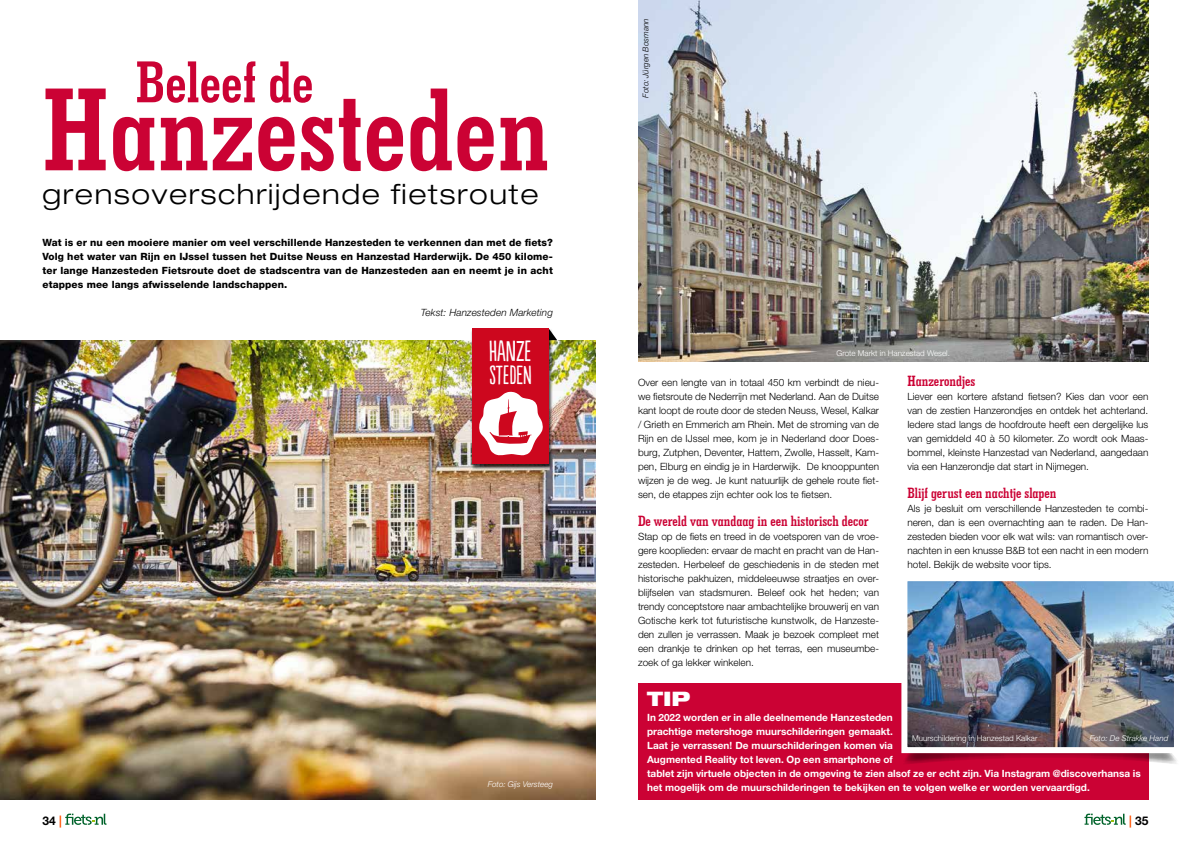
<style>
.page{position:relative;width:1191px;height:842px;background:#fff}
.page>*{position:absolute;margin:0;border:0;box-sizing:border-box;transform-origin:0 0}
.t1{font:700 condensed 120px "Geometric Slab 703 BT";color:#cb0234}
.t2{font:700 condensed 60px "Geometric Slab 703 BT";color:#cb0234}
.t3{font:300 expanded 28px "Helvetica Neue LT Std";letter-spacing:.06em;color:#000}
.t4{font:27.4px "Populaire";color:#fff}
.t5{font:24.9px "Populaire";color:#fff}
.t6{font:900 expanded 20px "Helvetica Neue LT Std";color:#fff}
.t7{font:700 condensed 15px "Geometric Slab 703 BT";color:#cb0234}
.t8{font:700 12px "Helvetica Neue LT Std";color:#000}
.t9{font:300 10px/14px "Helvetica Neue LT Std";color:#000;text-align:justify}
.t10{font:700 10px/14px "Helvetica Neue LT Std";color:#fff}
.t11{font:800 10px/14px "Helvetica Neue LT Std";letter-spacing:.01em;color:#000;text-align:justify}
.t12{font:italic 300 10px "Helvetica Neue LT Std";letter-spacing:.01em;color:#000}
.t13{font:300 8px "Helvetica Neue LT Std";color:#fff}
.t14{font:italic 300 8px "Helvetica Neue LT Std";color:#fff}
.t15{font:italic 300 8px "Helvetica Neue LT Std";color:#000}
.s1{color:#ff5100}
</style>
<div class="page">
<svg style="left:65px;top:814px;width:41px;height:11px"></svg>
<svg style="left:1084px;top:814px;width:41px;height:11px"></svg>
<img style="left:0;top:340px;width:595px;height:459px">
<div style="left:638px;top:683px;width:510px;height:116px;background:#cb0234"></div>
<svg style="left:905px;top:756px;width:271px;height:9px"></svg>
<img style="left:901px;top:581px;width:273px;height:175px">
<div style="left:541px;top:324px;width:20px;height:21px;background:#fff;opacity:.75"></div>
<svg style="left:553px;top:329px;width:4px;height:11px"></svg>
<div style="left:470px;top:328px;width:83px;height:141px;background:#000;opacity:.75"></div>
<div style="left:472px;top:329px;width:77px;height:135px;background:#cd071e"></div>
<svg style="left:479px;top:392px;width:64px;height:64px"></svg>
<img style="left:638px;top:0;width:510px;height:362px">
<h2 class="t2" style="left:136px;top:44px;width:179px">Beleef de</h2>
<h1 class="t1" style="left:43px;top:54px;width:509px">Hanzesteden</h1>
<h3 class="t3" style="left:43px;top:178px;width:497px">grensoverschrijdende fietsroute</h3>
<p class="t11" style="left:43px;top:235px;width:512px">Wat is er nu een mooiere manier om veel verschillende Hanzesteden te verkennen dan met de fiets?<br>Volg het water van Rijn en IJssel tussen het Duitse Neuss en Hanzestad Harderwijk. De 450 kilome&shy;ter lange Hanzesteden Fietsroute doet de stadscentra van de Hanzesteden aan en neemt je in acht etappes mee langs afwisselende landschappen.</p>
<p class="t12" style="left:421px;top:306px;width:134px">Tekst: Hanzesteden Marketing</p>
<h3 class="t4" style="left:489px;top:336px;width:44px">HANZE</h3>
<h3 class="t5" style="left:489px;top:361px;width:44px">STEDEN</h3>
<p class="t14" style="left:488px;top:780px;width:67px">Foto: Gijs Versteeg</p>
<p class="t15" style="left:640px;top:98px;width:81px;rotate:-90deg">Foto: Jürgen Bosmann</p>
<p class="t13" style="left:836px;top:348px;width:115px">Grote Markt in Hanzestad Wesel.</p>
<p class="t9" style="left:638px;top:375px;width:242px">Over een lengte van in totaal 450 km verbindt de nieu&shy;we fietsroute de Nederrijn met Nederland. Aan de Duitse kant loopt de route door de steden Neuss, Wesel, Kalkar / Grieth en Emmerich am Rhein. Met de stroming van de Rijn en de IJssel mee, kom je in Nederland door Does&shy;burg, Zutphen, Deventer, Hattem, Zwolle, Hasselt, Kam&shy;pen, Elburg en eindig je in Harderwijk. De knooppunten wijzen je de weg. Je kunt natuurlijk de gehele route fiet&shy;sen, de etappes zijn echter ook los te fietsen.</p>
<h3 class="t7" style="left:638px;top:512px;width:232px">De wereld van vandaag in een historisch decor</h3>
<p class="t9" style="left:638px;top:529px;width:242px">Stap op de fiets en treed in de voetsporen van de vroe&shy;gere kooplieden: ervaar de macht en pracht van de Han&shy;zesteden. Herbeleef de geschiedenis in de steden met historische pakhuizen, middeleeuwse straatjes en over&shy;blijfselen van stadsmuren. Beleef ook het heden; van trendy conceptstore naar ambachtelijke brouwerij en van Gotische kerk tot futuristische kunstwolk, de Hanzeste&shy;den zullen je verrassen. Maak je bezoek compleet met een drankje te drinken op het terras, een museumbe&shy;zoek of ga lekker winkelen.</p>
<h3 class="t7" style="left:907px;top:372px;width:70px">Hanzerondjes</h3>
<p class="t9" style="left:907px;top:389px;width:242px">Liever een kortere afstand fietsen? Kies dan voor een van de zestien Hanzerondjes en ontdek het achterland.<br>Iedere stad langs de hoofdroute heeft een dergelijke lus van gemiddeld 40 à 50 kilometer. Zo wordt ook Maas&shy;bommel, kleinste Hanzestad van Nederland, aangedaan via een Hanzerondje dat start in Nijmegen.</p>
<h3 class="t7" style="left:907px;top:484px;width:150px">Blijf gerust een nachtje slapen</h3>
<p class="t9" style="left:907px;top:501px;width:242px">Als je besluit om verschillende Hanzesteden te combi&shy;neren, dan is een overnachting aan te raden. De Han&shy;zesteden bieden voor elk wat wils: van romantisch over&shy;nachten in een knusse B&amp;B tot een nacht in een modern hotel. Bekijk de website voor tips.</p>
<h3 class="t6" style="left:647px;top:686px;width:45px">TIP</h3>
<p class="t10" style="left:647px;top:710px;width:495px">In 2022 worden er in alle deelnemende Hanzesteden<br>prachtige metershoge muurschilderingen gemaakt.<br>Laat je verrassen! De muurschilderingen komen via<br>Augmented Reality tot leven. Op een smartphone of<br>tablet zijn virtuele objecten in de omgeving te zien alsof ze er echt zijn. Via Instagram @discoverhansa is het mogelijk om de muurschilderingen te bekijken en te volgen welke er worden vervaardigd.</p>
<p class="t13" style="left:912px;top:734px;width:127px">Muurschildering in Hanzestad Kalkar</p>
<p class="t14" style="left:1089px;top:734px;width:80px">Foto: De Strakke Hand</p>
<p class="t8" style="left:43px;top:813px;width:21px">34 <span class="s1">|</span></p>
<p class="t8" style="left:1129px;top:813px;width:21px"><span class="s1">|</span> 35</p>
</div>
